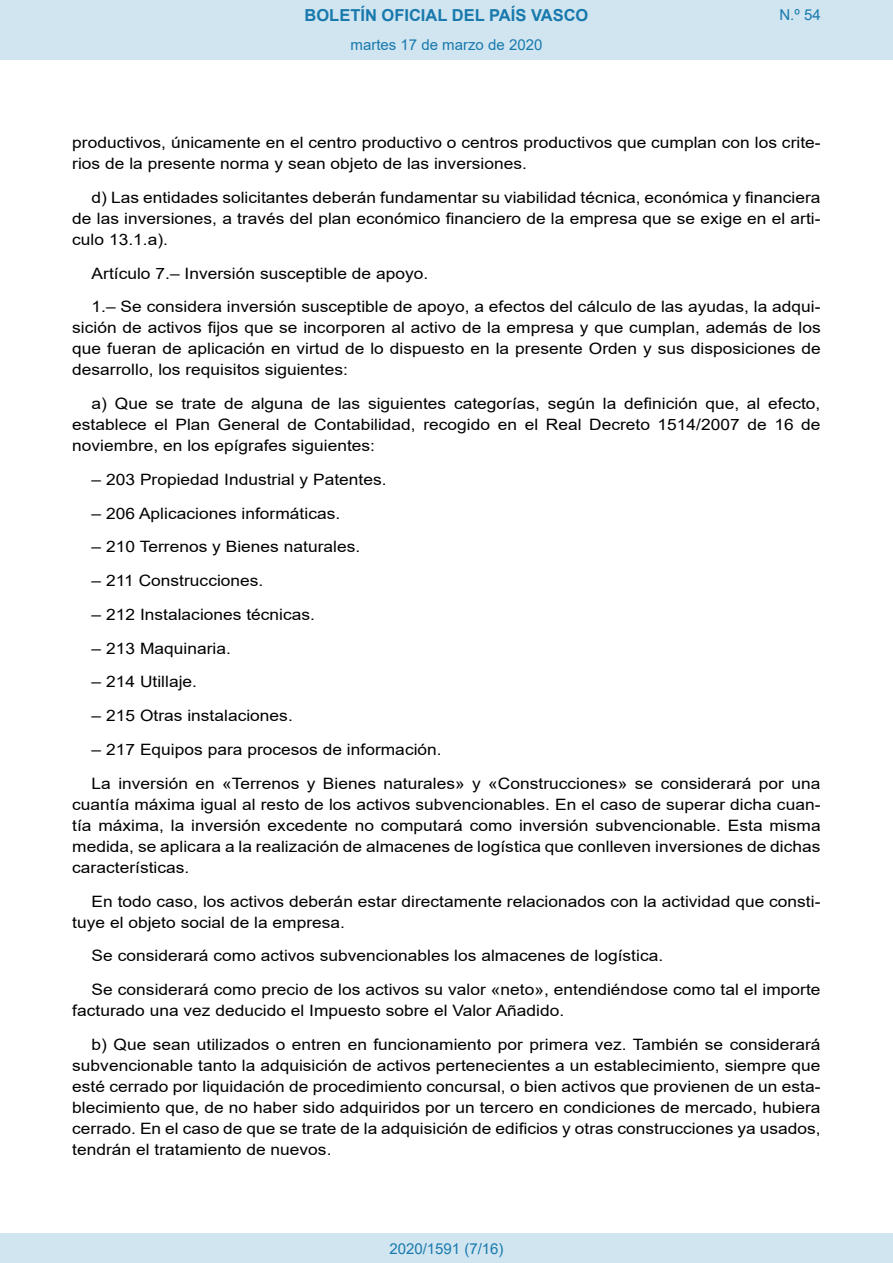
<style>
.page{position:relative;width:893px;height:1263px;background:#fff}
.page>*{position:absolute;margin:0;border:0;box-sizing:border-box;transform-origin:0 0}
.t1{font:700 16.5px "Arial";color:#1879ad}
.BOPVDetalle{font:15.6px/21px "Arial";color:#000;text-align:justify;scale:1.11 1}
.Paginacion_Centro{font:15px "Arial";color:#1879ad}
</style>
<div class="page">
<div style="left:0;top:0;width:893px;height:60px;background:#d0e5f0"></div>
<div style="left:0;top:1233px;width:893px;height:30px;background:#d0e5f0"></div>
<p class="t1" style="left:305px;top:3px;width:285px">BOLETÍN OFICIAL DEL PAÍS VASCO</p>
<p class="Paginacion_Centro" style="left:351px;top:35px;width:193px">martes 17 de marzo de 2020</p>
<p class="Paginacion_Centro" style="left:779px;top:5px;width:43px">N.º 54</p>
<p class="BOPVDetalle" style="left:72px;top:132px;width:676px">productivos, únicamente en el centro productivo o centros productivos que cumplan con los crite&shy;rios de la presente norma y sean objeto de las inversiones.</p>
<p class="BOPVDetalle" style="left:72px;top:187px;width:676px;text-indent:19px">d) Las entidades solicitantes deberán fundamentar su viabilidad técnica, económica y financiera de las inversiones, a través del plan económico financiero de la empresa que se exige en el arti&shy;culo 13.1.a).</p>
<p class="BOPVDetalle" style="left:92px;top:263px;width:305px">Artículo 7.– Inversión susceptible de apoyo.</p>
<p class="BOPVDetalle" style="left:72px;top:296px;width:676px;text-indent:19px">1.– Se considera inversión susceptible de apoyo, a efectos del cálculo de las ayudas, la adqui&shy;sición de activos fijos que se incorporen al activo de la empresa y que cumplan, además de los que fueran de aplicación en virtud de lo dispuesto en la presente Orden y sus disposiciones de desarrollo, los requisitos siguientes:</p>
<p class="BOPVDetalle" style="left:72px;top:393px;width:676px;text-indent:19px">a) Que se trate de alguna de las siguientes categorías, según la definición que, al efecto, establece el Plan General de Contabilidad, recogido en el Real Decreto 1514/2007 de 16 de noviembre, en los epígrafes siguientes:</p>
<p class="BOPVDetalle" style="left:92px;top:469px;width:267px">– 203 Propiedad Industrial y Patentes.</p>
<p class="BOPVDetalle" style="left:92px;top:503px;width:225px">– 206 Aplicaciones informáticas.</p>
<p class="BOPVDetalle" style="left:92px;top:536px;width:243px">– 210 Terrenos y Bienes naturales.</p>
<p class="BOPVDetalle" style="left:92px;top:570px;width:156px">– 211 Construcciones.</p>
<p class="BOPVDetalle" style="left:92px;top:604px;width:203px">– 212 Instalaciones técnicas.</p>
<p class="BOPVDetalle" style="left:92px;top:638px;width:127px">– 213 Maquinaria.</p>
<p class="BOPVDetalle" style="left:92px;top:671px;width:96px">– 214 Utillaje.</p>
<p class="BOPVDetalle" style="left:92px;top:705px;width:183px">– 215 Otras instalaciones.</p>
<p class="BOPVDetalle" style="left:92px;top:739px;width:317px">– 217 Equipos para procesos de información.</p>
<p class="BOPVDetalle" style="left:72px;top:773px;width:676px;text-indent:19px">La inversión en «Terrenos y Bienes naturales» y «Construcciones» se considerará por una cuantía máxima igual al resto de los activos subvencionables. En el caso de superar dicha cuan&shy;tía máxima, la inversión excedente no computará como inversión subvencionable. Esta misma medida, se aplicara a la realización de almacenes de logística que conlleven inversiones de dichas características.</p>
<p class="BOPVDetalle" style="left:72px;top:890px;width:676px;text-indent:19px">En todo caso, los activos deberán estar directamente relacionados con la actividad que consti&shy;tuye el objeto social de la empresa.</p>
<p class="BOPVDetalle" style="left:92px;top:945px;width:516px">Se considerará como activos subvencionables los almacenes de logística.</p>
<p class="BOPVDetalle" style="left:72px;top:979px;width:676px;text-indent:19px">Se considerará como precio de los activos su valor «neto», entendiéndose como tal el importe facturado una vez deducido el Impuesto sobre el Valor Añadido.</p>
<p class="BOPVDetalle" style="left:72px;top:1034px;width:676px;text-indent:19px">b) Que sean utilizados o entren en funcionamiento por primera vez. También se considerará subvencionable tanto la adquisición de activos pertenecientes a un establecimiento, siempre que esté cerrado por liquidación de procedimiento concursal, o bien activos que provienen de un esta&shy;blecimiento que, de no haber sido adquiridos por un tercero en condiciones de mercado, hubiera cerrado. En el caso de que se trate de la adquisición de edificios y otras construcciones ya usados, tendrán el tratamiento de nuevos.</p>
<p class="Paginacion_Centro" style="left:389px;top:1238px;width:116px">2020/1591 (7/16)</p>
</div>
